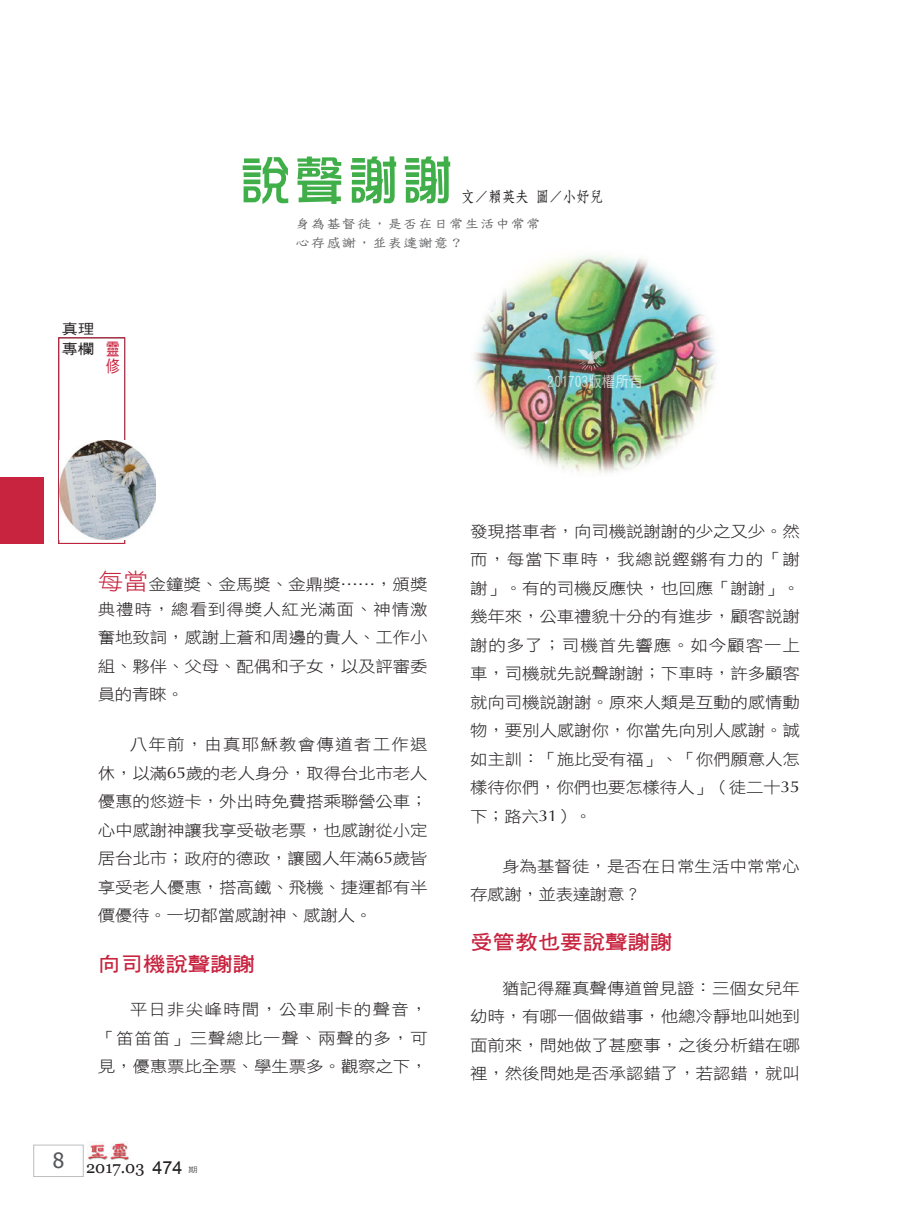
<style>
.page{position:relative;width:919px;height:1217px;background:#fff}
.page>*{position:absolute;margin:0;border:0;box-sizing:border-box;transform-origin:0 0}
.題目{font:54px "DF Hua Zong W5 WIN BF";color:#40ae49}
.大標{font:20.25px "DF Hei W7 WIN BF";color:#c8233f;scale:1.11 1}
.t1{font:16.5px "Georgia";color:#231f20}
.t2{font:16.5px/16.5px "DF Hei W5 WIN BF";color:#c8233f;scale:.85 1}
.Normal-首段{font:15.75px/28.5px "DF Hei W3 WIN BF";letter-spacing:-.01em;color:#231f20;text-align:justify;scale:1.11 1}
.Normal-首段-2{font:15.75px/24.6px "DF Hei W3 WIN BF";letter-spacing:.045em;color:#231f20;scale:1.11 1}
.作者{font:15px "DF Fang Song W6 WIN BF";color:#231f20;scale:.9 1}
.t3{font:15px "DF Yuan W5 WIN BF";color:#fff;scale:.9 1}
.眉批{font:14.1px/18.9px "DF Tie Xian W3 WIN BF";letter-spacing:-.025em;color:#57585a;scale:1.11 1}
.t4{font:14.1px/19.8px "DF Hei W5 WIN BF";color:#231f20;scale:1.18 1}
.t5{font:7.5px "DF Hei W5 WIN BF";color:#57585a;scale:1.25 1}
.s1{font-size:22.95px;color:#c8233f}
.s2{font-family:"Optima"}
.s3{font-family:"Arial";font-size:18px}
</style>
<div class="page">
<div style="left:33px;top:1144px;width:50px;height:32px;border:1px solid #bcbdc0"></div>
<img style="left:88px;top:1143px;width:41px;height:18px">
<div style="left:58px;top:337px;width:67px;height:206px;border:1px solid #c8233f"></div>
<div style="left:0;top:477px;width:44px;height:66px;background:#c8233f"></div>
<img style="left:60px;top:440px;width:96px;height:99px">
<img style="left:474px;top:255px;width:242px;height:219px">
<svg style="left:577px;top:349px;width:29px;height:22px"></svg>
<p class="t4" style="left:61px;top:319px;width:29px">真理專欄</p>
<p class="t2" style="left:106px;top:341px;width:17px">靈修</p>
<p class="題目" style="left:238px;top:153px;width:217px">說聲謝謝</p>
<p class="作者" style="left:461px;top:189px;width:159px">文／賴英夫 圖／小妤兒</p>
<p class="眉批" style="left:295px;top:214px;width:223px">身為基督徒，是否在日常生活中常常心存感謝，並表達謝意？</p>
<p class="t3" style="left:548px;top:373px;width:106px">201703版權所有</p>
<p class="Normal-首段-2" style="left:98px;top:572px;width:298px"><span class="s1">每當</span>金鐘獎、金馬獎、金鼎獎……，頒獎典禮時，總看到得獎人紅光滿面、神情激</p>
<p class="Normal-首段" style="left:98px;top:623px;width:298px">奮地致詞，感謝上蒼和周邊的貴人、工作小組、夥伴、父母、配偶和子女，以及評審委員的青睞。</p>
<p class="Normal-首段" style="left:98px;top:729px;width:298px;text-indent:32px">八年前，由真耶穌教會傳道者工作退休，以滿<span class="s2">65</span>歲的老人身分，取得台北市老人優惠的悠遊卡，外出時免費搭乘聯營公車；心中感謝神讓我享受敬老票，也感謝從小定居台北市；政府的德政，讓國人年滿<span class="s2">65</span>歲皆享受老人優惠，搭高鐵、飛機、捷運都有半價優待。一切都當感謝神、感謝人。</p>
<p class="大標" style="left:98px;top:953px;width:143px">向司機說聲謝謝</p>
<p class="Normal-首段" style="left:98px;top:994px;width:298px;text-indent:32px">平日非尖峰時間，公車刷卡的聲音，「笛笛笛」三聲總比一聲、兩聲的多，可見，優惠票比全票、學生票多。觀察之下，</p>
<p class="t1" style="left:53px;top:1156px;width:131px"><sup>8</sup> 2017.03 <span class="s3">474</span></p>
<p class="t5" style="left:188px;top:1165px;width:9px">期</p>
<p class="Normal-首段" style="left:470px;top:516px;width:298px">發現搭車者，向司機說謝謝的少之又少。然而，每當下車時，我總說鏗鏘有力的「謝謝」。有的司機反應快，也回應「謝謝」。幾年來，公車禮貌十分的有進步，顧客說謝謝的多了；司機首先響應。如今顧客一上車，司機就先說聲謝謝；下車時，許多顧客就向司機說謝謝。原來人類是互動的感情動物，要別人感謝你，你當先向別人感謝。誠如主訓：「施比受有福」、「你們願意人怎樣待你們，你們也要怎樣待人」（徒二十<span class="s2">35</span>下；路六<span class="s2">31</span>）。</p>
<p class="Normal-首段" style="left:470px;top:851px;width:298px;text-indent:32px">身為基督徒，是否在日常生活中常常心存感謝，並表達謝意？</p>
<p class="大標" style="left:470px;top:931px;width:184px">受管教也要說聲謝謝</p>
<p class="Normal-首段" style="left:470px;top:973px;width:298px;text-indent:32px">猶記得羅真聲傳道曾見證：三個女兒年幼時，有哪一個做錯事，他總冷靜地叫她到面前來，問她做了甚麼事，之後分析錯在哪裡，然後問她是否承認錯了，若認錯，就叫</p>
</div>
